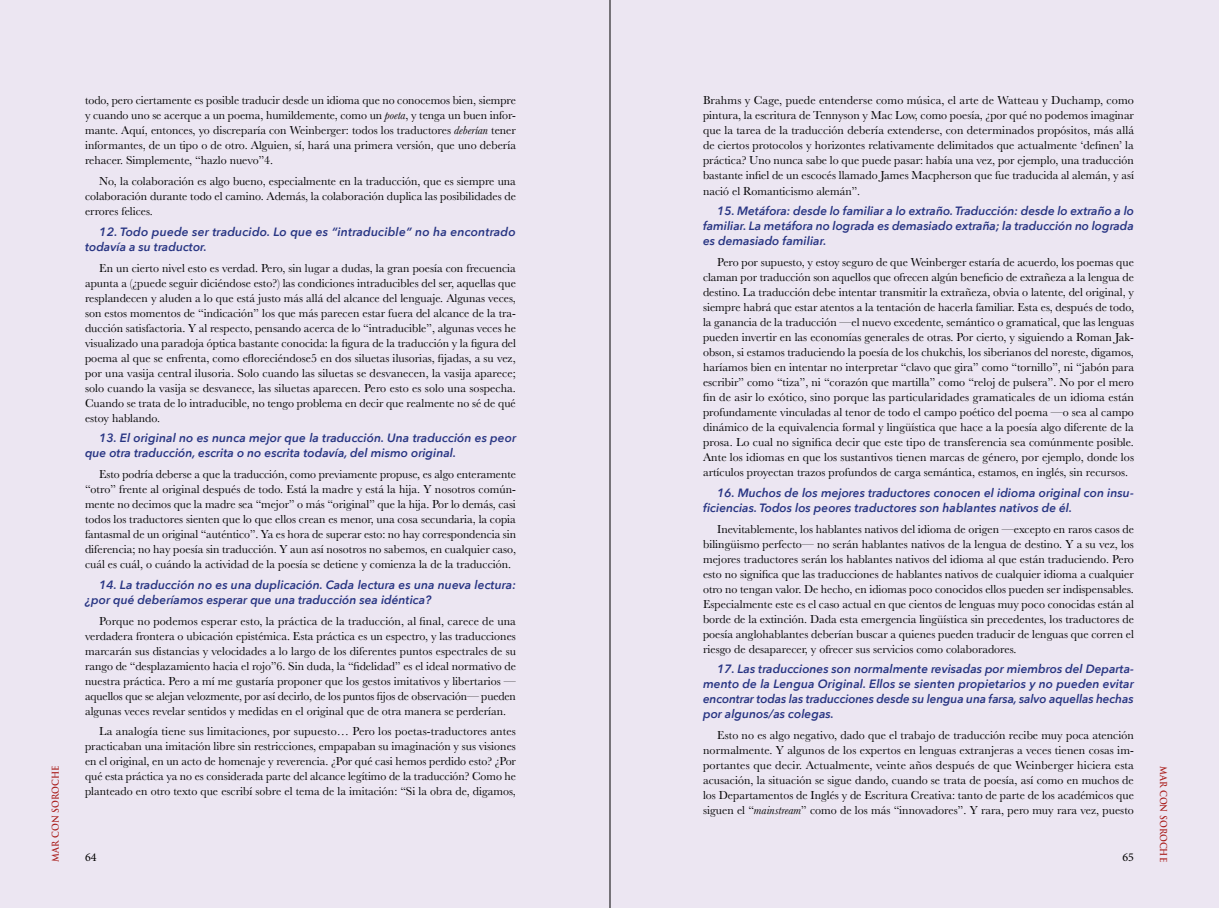
<style>
.page{position:relative;width:1219px;height:908px;background:#fff}
.page>*{position:absolute;margin:0;border:0;box-sizing:border-box;transform-origin:0 0}
.t1{font:12px/15px "Baskerville";color:#000;text-align:justify}
.t2{font:italic 600 12px/15px "Avenir Next";color:#283583}
.t3{font:12px "Minion Pro";color:#000}
.t4{font:700 9.2px "Trajan Pro";color:#a81916;scale:.91 1}
.s1{font-style:italic}
</style>
<div class="page">
<div style="left:609px;top:0;width:610px;height:907px;background:#ece6f2"></div>
<div style="left:0;top:0;width:609px;height:907px;background:#ece6f2"></div>
<hr style="left:609px;top:0;width:1px;height:907px;background:#000">
<p class="t4" style="left:50px;top:861px;width:107px;rotate:-90deg">MAR CON SOROCHE</p>
<p class="t1" style="left:85px;top:93px;width:432px">todo, pero ciertamente es posible traducir desde un idioma que no conocemos bien, siempre y cuando uno se acerque a un poema, humildemente, como un <span class="s1">poeta</span>, y tenga un buen infor&shy;mante. Aquí, entonces, yo discreparía con Weinberger: todos los traductores <span class="s1">deberían</span> tener informantes, de un tipo o de otro. Alguien, sí, hará una primera versión, que uno debería rehacer. Simplemente, “hazlo nuevo”4.</p>
<p class="t1" style="left:85px;top:174px;width:432px;text-indent:14px">No, la colaboración es algo bueno, especialmente en la traducción, que es siempre una colaboración durante todo el camino. Además, la colaboración duplica las posibilidades de errores felices.</p>
<p class="t2" style="left:85px;top:224px;width:432px;text-indent:14px">12. Todo puede ser traducido. Lo que es “intraducible” no ha encontrado todavía a su traductor.</p>
<p class="t1" style="left:85px;top:260px;width:432px;text-indent:14px">En un cierto nivel esto es verdad. Pero, sin lugar a dudas, la gran poesía con frecuencia apunta a (¿puede seguir diciéndose esto?) las condiciones intraducibles del ser, aquellas que resplandecen y aluden a lo que está justo más allá del alcance del lenguaje. Algunas veces, son estos momentos de “indicación” los que más parecen estar fuera del alcance de la tra&shy;ducción satisfactoria. Y al respecto, pensando acerca de lo “intraducible”, algunas veces he visualizado una paradoja óptica bastante conocida: la figura de la traducción y la figura del poema al que se enfrenta, como efloreciéndose5 en dos siluetas ilusorias, fijadas, a su vez, por una vasija central ilusoria. Solo cuando las siluetas se desvanecen, la vasija aparece; solo cuando la vasija se desvanece, las siluetas aparecen. Pero esto es solo una sospecha.<br>Cuando se trata de lo intraducible, no tengo problema en decir que realmente no sé de qué estoy hablando.</p>
<p class="t2" style="left:85px;top:430px;width:433px;text-indent:14px">13. El original no es nunca mejor que la traducción. Una traducción es peor que otra traducción, escrita o no escrita todavía, del mismo original.</p>
<p class="t1" style="left:85px;top:466px;width:432px;text-indent:14px">Esto podría deberse a que la traducción, como previamente propuse, es algo enteramente “otro” frente al original después de todo. Está la madre y está la hija. Y nosotros común&shy;mente no decimos que la madre sea “mejor” o más “original” que la hija. Por lo demás, casi todos los traductores sienten que lo que ellos crean es menor, una cosa secundaria, la copia fantasmal de un original “auténtico”. Ya es hora de superar esto: no hay correspondencia sin diferencia; no hay poesía sin traducción. Y aun así nosotros no sabemos, en cualquier caso, cuál es cuál, o cuándo la actividad de la poesía se detiene y comienza la de la traducción.</p>
<p class="t2" style="left:85px;top:576px;width:432px;text-indent:14px">14. La traducción no es una duplicación. Cada lectura es una nueva lectura: ¿por qué deberíamos esperar que una traducción sea idéntica?</p>
<p class="t1" style="left:85px;top:613px;width:432px;text-indent:14px">Porque no podemos esperar esto, la práctica de la traducción, al final, carece de una verdadera frontera o ubicación epistémica. Esta práctica es un espectro, y las traducciones marcarán sus distancias y velocidades a lo largo de los diferentes puntos espectrales de su rango de “desplazamiento hacia el rojo”6. Sin duda, la “fidelidad” es el ideal normativo de nuestra práctica. Pero a mí me gustaría proponer que los gestos imitativos y libertarios — aquellos que se alejan velozmente, por así decirlo, de los puntos fijos de observación— pueden algunas veces revelar sentidos y medidas en el original que de otra manera se perderían.</p>
<p class="t1" style="left:85px;top:723px;width:433px;text-indent:14px">La analogía tiene sus limitaciones, por supuesto… Pero los poetas-traductores antes practicaban una imitación libre sin restricciones, empapaban su imaginación y sus visiones en el original, en un acto de homenaje y reverencia. ¿Por qué casi hemos perdido esto? ¿Por qué esta práctica ya no es considerada parte del alcance legítimo de la traducción? Como he planteado en otro texto que escribí sobre el tema de la imitación: “Si la obra de, digamos,</p>
<p class="t1" style="left:703px;top:93px;width:432px">Brahms y Cage, puede entenderse como música, el arte de Watteau y Duchamp, como pintura, la escritura de Tennyson y Mac Low, como poesía, ¿por qué no podemos imaginar que la tarea de la traducción debería extenderse, con determinados propósitos, más allá de ciertos protocolos y horizontes relativamente delimitados que actualmente ‘definen’ la práctica? Uno nunca sabe lo que puede pasar: había una vez, por ejemplo, una traducción bastante infiel de un escocés llamado James Macpherson que fue traducida al alemán, y así nació el Romanticismo alemán”.</p>
<p class="t2" style="left:703px;top:203px;width:433px;text-align:justify;text-indent:14px">15. Metáfora: desde lo familiar a lo extraño. Traducción: desde lo extraño a lo familiar. La metáfora no lograda es demasiado extraña; la traducción no lograda es demasiado familiar.</p>
<p class="t1" style="left:703px;top:254px;width:433px;text-indent:14px">Pero por supuesto, y estoy seguro de que Weinberger estaría de acuerdo, los poemas que claman por traducción son aquellos que ofrecen algún beneficio de extrañeza a la lengua de destino. La traducción debe intentar transmitir la extrañeza, obvia o latente, del original, y siempre habrá que estar atentos a la tentación de hacerla familiar. Esta es, después de todo, la ganancia de la traducción —el nuevo excedente, semántico o gramatical, que las lenguas pueden invertir en las economías generales de otras. Por cierto, y siguiendo a Roman Jak&shy;obson, si estamos traduciendo la poesía de los chukchis, los siberianos del noreste, digamos, haríamos bien en intentar no interpretar “clavo que gira” como “tornillo”, ni “jabón para escribir” como “tiza”, ni “corazón que martilla” como “reloj de pulsera”. No por el mero fin de asir lo exótico, sino porque las particularidades gramaticales de un idioma están profundamente vinculadas al tenor de todo el campo poético del poema —o sea al campo dinámico de la equivalencia formal y lingüística que hace a la poesía algo diferente de la prosa. Lo cual no significa decir que este tipo de transferencia sea comúnmente posible.<br>Ante los idiomas en que los sustantivos tienen marcas de género, por ejemplo, donde los artículos proyectan trazos profundos de carga semántica, estamos, en inglés, sin recursos.</p>
<p class="t2" style="left:703px;top:484px;width:432px;text-indent:14px">16. Muchos de los mejores traductores conocen el idioma original con insu&shy;ficiencias. Todos los peores traductores son hablantes nativos de él.</p>
<p class="t1" style="left:703px;top:521px;width:432px;text-indent:14px">Inevitablemente, los hablantes nativos del idioma de origen —excepto en raros casos de bilingüismo perfecto— no serán hablantes nativos de la lengua de destino. Y a su vez, los mejores traductores serán los hablantes nativos del idioma al que están traduciendo. Pero esto no significa que las traducciones de hablantes nativos de cualquier idioma a cualquier otro no tengan valor. De hecho, en idiomas poco conocidos ellos pueden ser indispensables.<br>Especialmente este es el caso actual en que cientos de lenguas muy poco conocidas están al borde de la extinción. Dada esta emergencia lingüística sin precedentes, los traductores de poesía anglohablantes deberían buscar a quienes pueden traducir de lenguas que corren el riesgo de desaparecer, y ofrecer sus servicios como colaboradores.</p>
<p class="t2" style="left:703px;top:661px;width:432px;text-align:justify;text-indent:14px">17. Las traducciones son normalmente revisadas por miembros del Departa&shy;mento de la Lengua Original. Ellos se sienten propietarios y no pueden evitar encontrar todas las traducciones desde su lengua una farsa, salvo aquellas hechas por algunos/as colegas.</p>
<p class="t1" style="left:703px;top:727px;width:432px;text-indent:14px">Esto no es algo negativo, dado que el trabajo de traducción recibe muy poca atención normalmente. Y algunos de los expertos en lenguas extranjeras a veces tienen cosas im&shy;portantes que decir. Actualmente, veinte años después de que Weinberger hiciera esta acusación, la situación se sigue dando, cuando se trata de poesía, así como en muchos de los Departamentos de Inglés y de Escritura Creativa: tanto de parte de los académicos que siguen el “<span class="s1">mainstream</span>” como de los más “innovadores”. Y rara, pero muy rara vez, puesto</p>
<p class="t3" style="left:85px;top:849px;width:13px">64</p>
<p class="t3" style="left:1122px;top:849px;width:13px">65</p>
<p class="t4" style="left:1169px;top:765px;width:107px;rotate:90deg">MAR CON SOROCHE</p>
</div>
